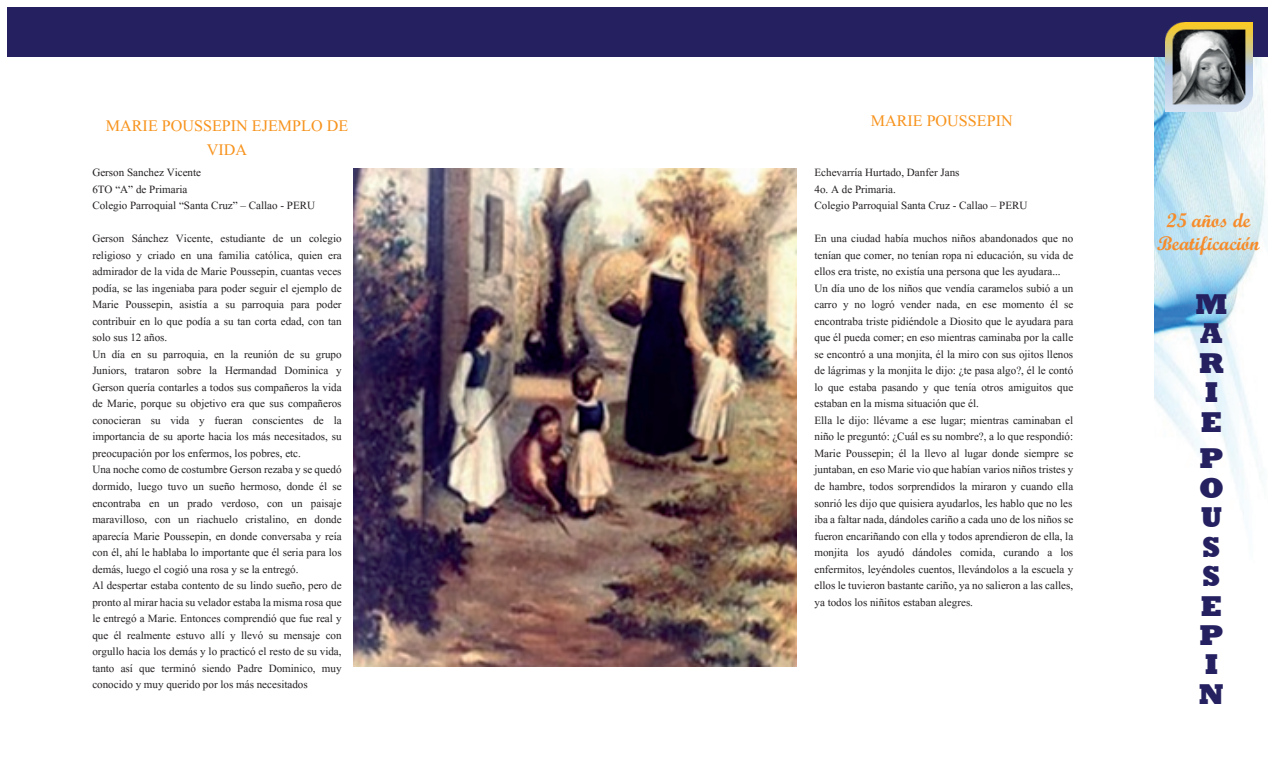
<style>
.page{position:relative;width:1275px;height:780px;background:#fff}
.page>*{position:absolute;margin:0;border:0;box-sizing:border-box;transform-origin:0 0}
.t1{font:800 29.38px/29.4px "Rockwell";color:#252161}
.t2{font:20px/24px "Aparajita";color:#f7931d;text-align:center}
.t3{font:19.62px/23.6px "Script MT Bold";color:#f68c2b;text-align:center}
.t4{font:13.75px/16.5px "Aparajita";color:#231f20}
</style>
<div class="page">
<img style="left:1154px;top:57px;width:112px;height:457px">
<div style="left:7px;top:7px;width:1260px;height:50px;background:#252161"></div>
<img style="left:1165px;top:22px;width:87px;height:89px">
<img style="left:354px;top:168px;width:442px;height:497px">
<h2 class="t2" style="left:106px;top:115px;width:244px">MARIE POUSSEPIN EJEMPLO DE<br>VIDA</h2>
<p class="t4" style="left:92px;top:165px;width:224px">Gerson Sanchez Vicente<br>6TO “A” de Primaria<br>Colegio Parroquial “Santa Cruz” – Callao - PERU</p>
<p class="t4" style="left:92px;top:231px;width:251px">Gerson Sánchez Vicente, estudiante de un colegio religioso y criado en una familia católica, quien era admirador de la vida de Marie Poussepin, cuantas veces podía, se las ingeniaba para poder seguir el ejemplo de Marie Poussepin, asistía a su parroquia para poder contribuir en lo que podía a su tan corta edad, con tan solo sus 12 años.<br>Un día en su parroquia, en la reunión de su grupo Juniors, trataron sobre la Hermandad Dominica y Gerson quería contarles a todos sus compañeros la vida de Marie, porque su objetivo era que sus compañeros conocieran su vida y fueran conscientes de la importancia de su aporte hacia los más necesitados, su preocupación por los enfermos, los pobres, etc.<br>Una noche como de costumbre Gerson rezaba y se quedó dormido, luego tuvo un sueño hermoso, donde él se encontraba en un prado verdoso, con un paisaje maravilloso, con un riachuelo cristalino, en donde aparecía Marie Poussepin, en donde conversaba y reía con él, ahí le hablaba lo importante que él seria para los demás, luego el cogió una rosa y se la entregó.<br>Al despertar estaba contento de su lindo sueño, pero de pronto al mirar hacia su velador estaba la misma rosa que le entregó a Marie. Entonces comprendió que fue real y que él realmente estuvo allí y llevó su mensaje con orgullo hacia los demás y lo practicó el resto de su vida, tanto así que terminó siendo Padre Dominico, muy conocido y muy querido por los más necesitados</p>
<h2 class="t2" style="left:870px;top:109px;width:143px">MARIE POUSSEPIN</h2>
<p class="t4" style="left:814px;top:165px;width:214px">Echevarría Hurtado, Danfer Jans<br>4o. A de Primaria.<br>Colegio Parroquial Santa Cruz - Callao – PERU</p>
<p class="t4" style="left:814px;top:231px;width:260px">En una ciudad había muchos niños abandonados que no tenían que comer, no tenían ropa ni educación, su vida de ellos era triste, no existía una persona que les ayudara...<br>Un día uno de los niños que vendía caramelos subió a un carro y no logró vender nada, en ese momento él se encontraba triste pidiéndole a Diosito que le ayudara para que él pueda comer; en eso mientras caminaba por la calle se encontró a una monjita, él la miro con sus ojitos llenos de lágrimas y la monjita le dijo: ¿te pasa algo?, él le contó lo que estaba pasando y que tenía otros amiguitos que estaban en la misma situación que él.<br>Ella le dijo: llévame a ese lugar; mientras caminaban el niño le preguntó: ¿Cuál es su nombre?, a lo que respondió:<br>Marie Poussepin; él la llevo al lugar donde siempre se juntaban, en eso Marie vio que habían varios niños tristes y de hambre, todos sorprendidos la miraron y cuando ella sonrió les dijo que quisiera ayudarlos, les hablo que no les iba a faltar nada, dándoles cariño a cada uno de los niños se fueron encariñando con ella y todos aprendieron de ella, la monjita los ayudó dándoles comida, curando a los enfermitos, leyéndoles cuentos, llevándolos a la escuela y ellos le tuvieron bastante cariño, ya no salieron a las calles, ya todos los niñitos estaban alegres.</p>
<h3 class="t3" style="left:1156px;top:208px;width:104px">25 años de<br>Beatificación</h3>
<h1 class="t1" style="left:1194px;top:289px;width:33px">M<br>A<br>R<br>I<br>E</h1>
<h1 class="t1" style="left:1198px;top:444px;width:26px">P<br>O<br>U<br>S<br>S<br>E<br>P<br>I<br>N</h1>
</div>
